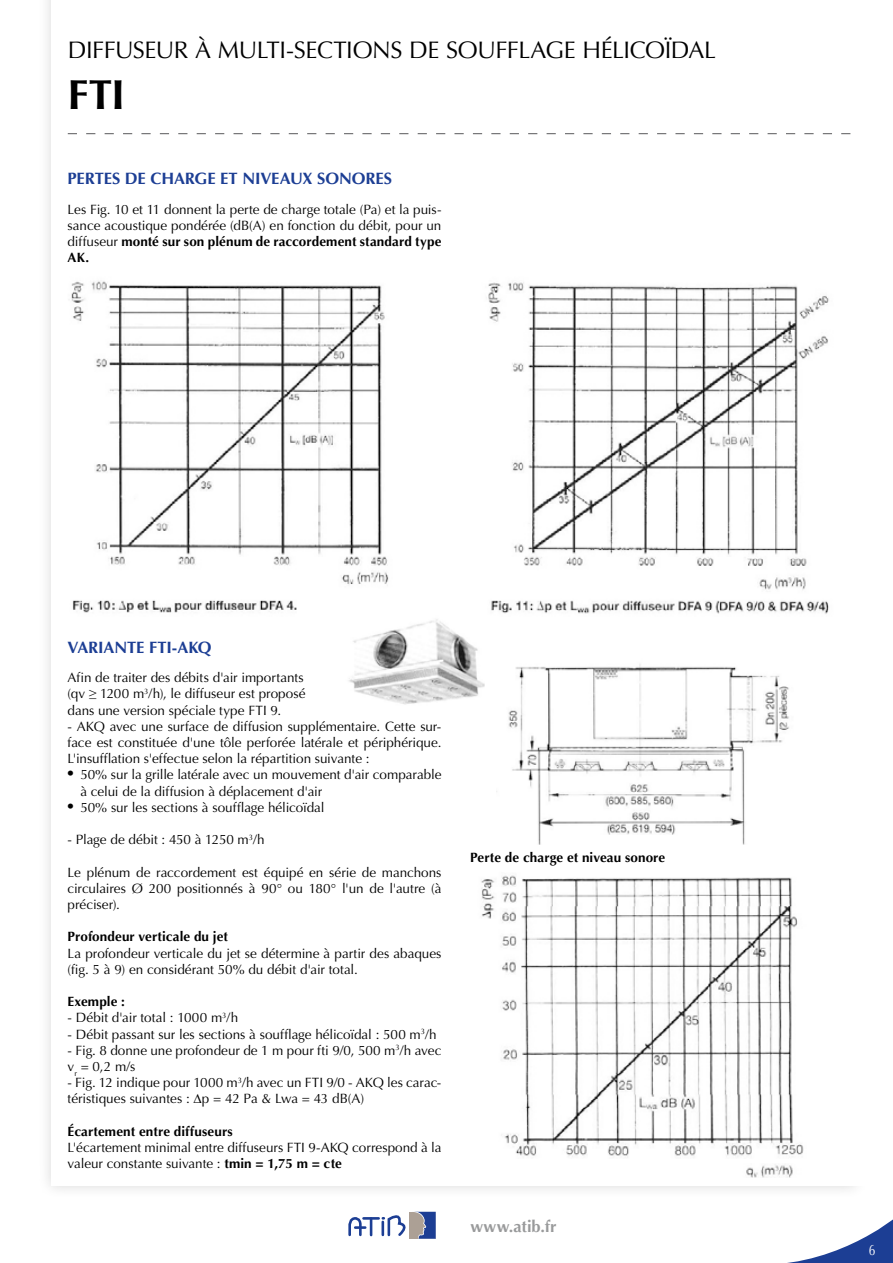
<style>
.page{position:relative;width:893px;height:1263px;background:#fff}
.page>*{position:absolute;margin:0;border:0;box-sizing:border-box;transform-origin:0 0}
.t1{font:700 42px "Optima";color:#000}
.t2{font:24px "Optima";letter-spacing:-.015em;color:#000}
.t3{font:700 16.5px "Optima";letter-spacing:-.005em;color:#1c3e94}
.t4{font:700 16.5px "Optima";color:#999a9b}
.t5{font:15px "Optima";color:#fff;scale:.8 1}
.t6{font:13.5px/16.2px "Optima";color:#000}
.t7{font:700 13.5px "Optima";letter-spacing:.005em;color:#000}
.s1{font-weight:700}
.s2{font-family:"Times";font-size:18px}
</style>
<div class="page">
<svg style="left:787px;top:1219px;width:106px;height:44px"></svg>
<div style="left:37px;top:0;width:832px;height:1199px;background:#000;opacity:.15"></div>
<div style="left:64px;top:0;width:829px;height:1185px;background:#fff"></div>
<svg style="left:68px;top:133px;width:782px;height:1px"></svg>
<svg style="left:348px;top:1218px;width:24px;height:19px"></svg>
<hr style="left:363px;top:1217px;width:16px;height:3px;background:#1c3e94">
<svg style="left:381px;top:1211px;width:55px;height:28px"></svg>
<img style="left:71px;top:281px;width:758px;height:333px">
<img style="left:496px;top:664px;width:293px;height:180px">
<img style="left:481px;top:875px;width:323px;height:302px">
<img style="left:342px;top:609px;width:143px;height:96px">
<h2 class="t2" style="left:68px;top:36px;width:644px">diffuseur à multi-sections de soufflage hélicoïdal</h2>
<h1 class="t1" style="left:68px;top:70px;width:38px">FTI</h1>
<p class="t3" style="left:68px;top:169px;width:326px">Pertes de charge et niveaux sonores</p>
<p class="t6" style="left:68px;top:201px;width:375px;text-align:justify">Les Fig. 10 et 11 donnent la perte de charge totale (Pa) et la puis&shy;sance acoustique pondérée (dB(A) en fonction du débit, pour un diffuseur <span class="s1">monté sur son plénum de raccordement standard type AK .</span></p>
<p class="t3" style="left:68px;top:637px;width:146px">Variante fti-akq</p>
<p class="t6" style="left:68px;top:670px;width:240px">Afin de traiter des débits d'air importants (qv ≥ 1200 m<sup>3</sup>/h), le diffuseur est proposé dans une version spéciale type FTI 9.</p>
<p class="t6" style="left:68px;top:718px;width:375px;text-align:justify">- AKQ avec une surface de diffusion supplémentaire. Cette sur&shy;face est constituée d'une tôle perforée latérale et périphérique.<br>L'insufflation s'effectue selon la répartition suivante :</p>
<p class="t6" style="left:80px;top:767px;width:363px;text-indent:-13px"><span class="s2">•</span> 50% sur la grille latérale avec un mouvement d'air comparable à celui de la diffusion à déplacement d'air</p>
<p class="t6" style="left:68px;top:799px;width:258px"><span class="s2">•</span> 50% sur les sections à soufflage hélicoïdal</p>
<p class="t6" style="left:68px;top:832px;width:199px">- Plage de débit : 450 à 1250 m<sup>3</sup>/h</p>
<p class="t6" style="left:68px;top:864px;width:375px;text-align:justify">Le plénum de raccordement est équipé en série de manchons circulaires Ø 200 positionnés à 90° ou 180° l'un de l'autre (à préciser).</p>
<p class="t7" style="left:68px;top:929px;width:162px">Profondeur verticale du jet</p>
<p class="t6" style="left:68px;top:945px;width:375px">La profondeur verticale du jet se détermine à partir des abaques (fig. 5 à 9) en considérant 50% du débit d'air total.</p>
<p class="t7" style="left:68px;top:994px;width:59px">Exemple :</p>
<p class="t6" style="left:68px;top:1010px;width:172px">- Débit d'air total : 1000 m<sup>3</sup>/h</p>
<p class="t6" style="left:68px;top:1026px;width:371px">- Débit passant sur les sections à soufflage hélicoïdal : 500 m<sup>3</sup>/h</p>
<p class="t6" style="left:68px;top:1042px;width:375px">- Fig. 8 donne une profondeur de 1 m pour fti 9/0, 500 m<sup>3</sup>/h avec v<sub>r</sub> = 0,2 m/s</p>
<p class="t6" style="left:68px;top:1075px;width:375px">- Fig. 12 indique pour 1000 m<sup>3</sup>/h avec un FTI 9/0 - AKQ les carac&shy;téristiques suivantes : ∆p = 42 Pa &amp; Lwa = 43 dB(A)</p>
<p class="t7" style="left:68px;top:1123px;width:167px">écartement entre diffuseurs</p>
<p class="t6" style="left:68px;top:1139px;width:375px">L'écartement minimal entre diffuseurs FTI 9-AKQ correspond à la valeur constante suivante : <span class="s1">tmin = 1,75 m = cte</span></p>
<p class="t7" style="left:470px;top:849px;width:197px">Perte de charge et niveau sonore</p>
<p class="t4" style="left:470px;top:1217px;width:88px">www.atib.fr</p>
<p class="t5" style="left:869px;top:1241px;width:10px">6</p>
</div>
